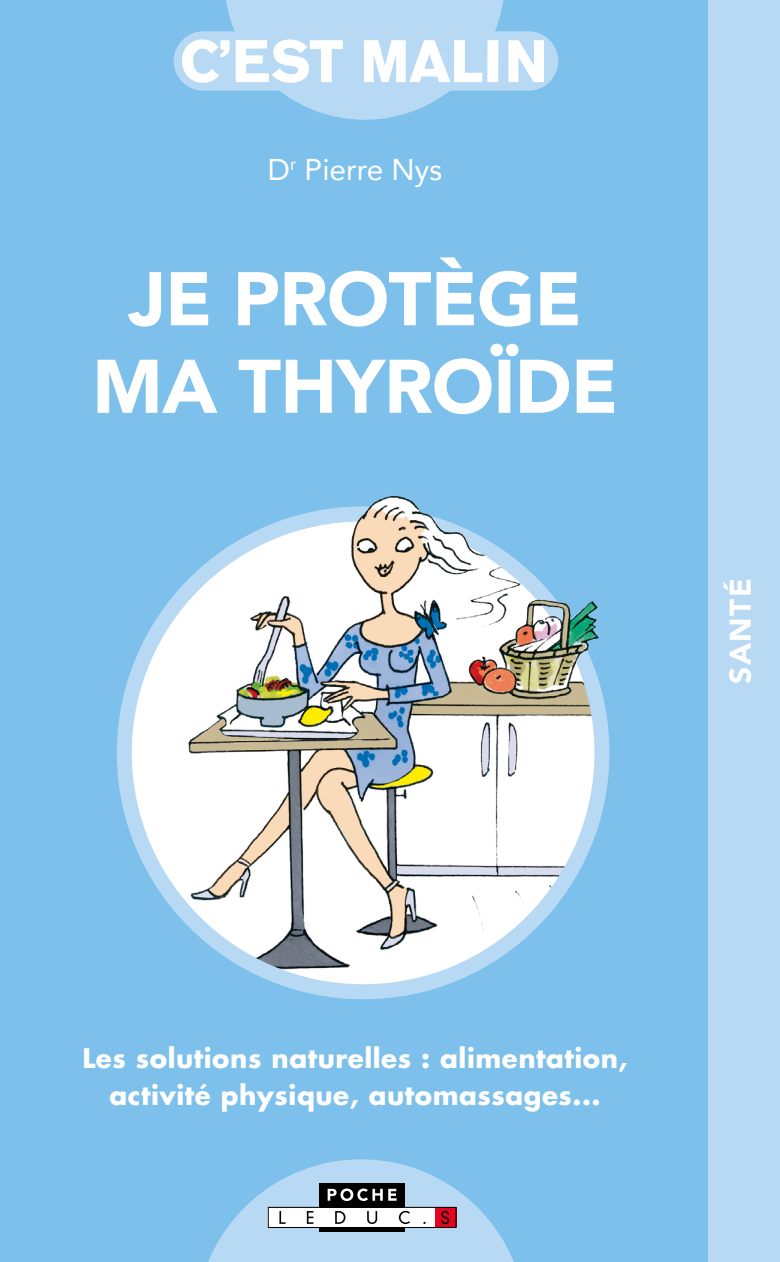
<style>
.page{position:relative;width:780px;height:1262px;background:#fff}
.page>*{position:absolute;margin:0;border:0;box-sizing:border-box;transform-origin:0 0}
.t1{font:900 75px/87.5px "Avenir";letter-spacing:-.01em;color:#fff;text-align:center}
.t2{font:700 59.25px "AG Old Face";letter-spacing:.01em;color:#fff}
.t3{font:30px "Avenir";color:#fff}
.t4{font:900 30px "Avenir";letter-spacing:.05em;color:#fff}
.t5{font:700 26.25px/37.5px "Futura Std";letter-spacing:.02em;color:#fff;text-align:center}
</style>
<div class="page">
<div style="left:0;top:0;width:780px;height:1261px;background:#7dc0eb"></div>
<div style="left:708px;top:0;width:72px;height:1261px;background:#b8d9f4"></div>
<svg style="left:226px;top:0;width:278px;height:120px"></svg>
<div style="left:174px;top:31px;width:384px;height:60px;background:#b8d9f4;border-radius:30px"></div>
<svg style="left:208px;top:1159px;width:306px;height:102px"></svg>
<hr style="left:319px;top:1227px;width:86px;height:4px;background:#000">
<img style="left:124px;top:514px;width:478px;height:477px;border-radius:239px">
<div style="left:117px;top:506px;width:492px;height:493px;border:15px solid #b8d9f4;border-radius:50%"></div>
<img style="left:345px;top:495px;width:145px;height:71px">
<img style="left:515px;top:596px;width:84px;height:70px">
<h2 class="t2" style="left:180px;top:26px;width:369px">C’EST MALIN</h2>
<p class="t3" style="left:268px;top:145px;width:176px">D<sup>r</sup> Pierre Nys</p>
<h1 class="t1" style="left:92px;top:253px;width:527px">JE PROTÈGE<br>MA THYROÏDE</h1>
<p class="t4" style="left:714px;top:684px;width:108px;rotate:-90deg">SANTÉ</p>
<p class="t5" style="left:82px;top:1038px;width:546px">Les solutions naturelles : alimentation, activité physique, automassages...</p>
</div>
